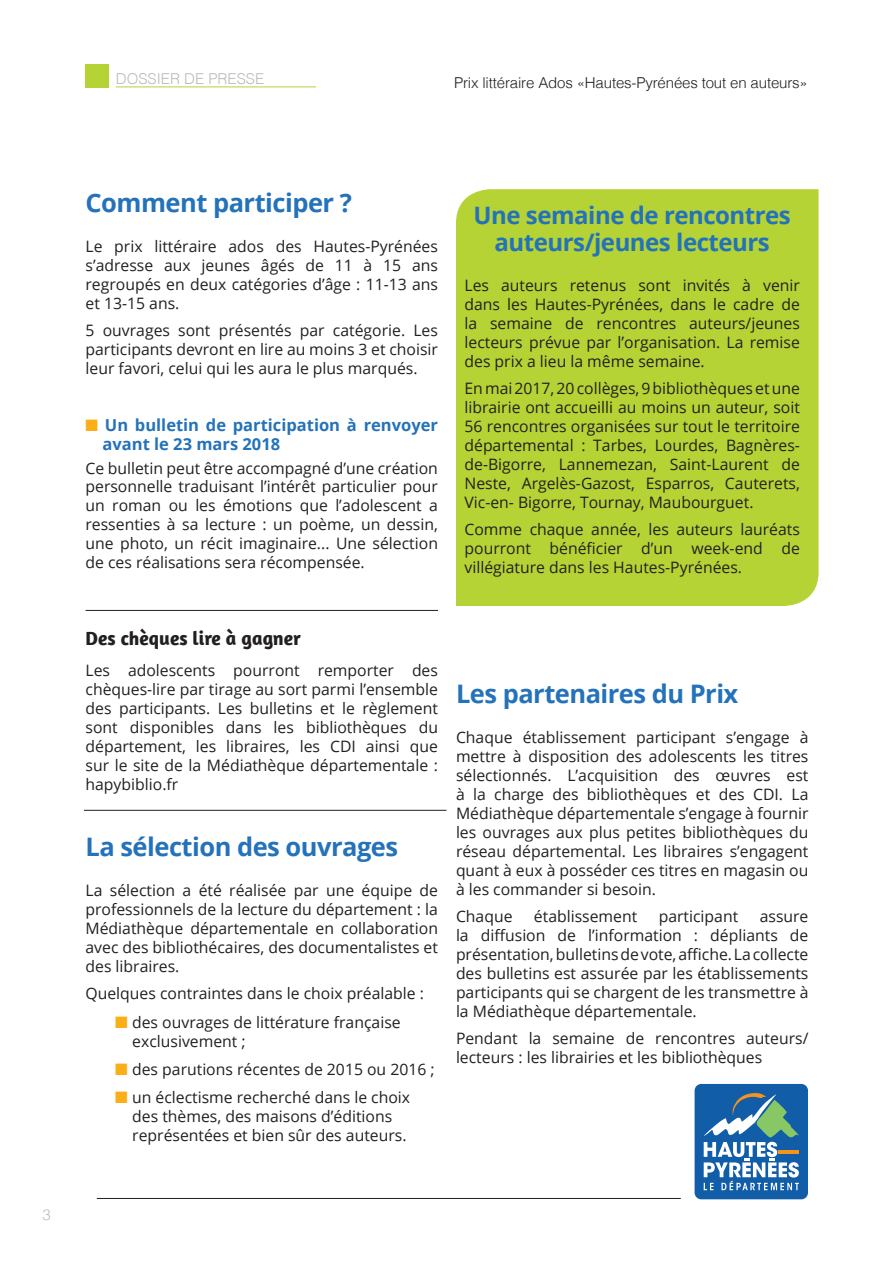
<style>
.page{position:relative;width:893px;height:1263px;background:#fff}
.page>*{position:absolute;margin:0;border:0;box-sizing:border-box;transform-origin:0 0}
.t1{font:700 25.5px "Open Sans";letter-spacing:-.02em;color:#2472ba}
.t2{font:700 24px/27px "Open Sans";letter-spacing:-.02em;color:#2472ba;text-align:center}
.t3{font:700 19.5px "Amaranth";color:#231f20}
.t4{font:700 16.5px/19px "Open Sans";color:#2472ba}
.t5{font:15.75px/18.9px "Open Sans";color:#231f20;text-align:justify}
.t6{font:300 15px "Helvetica";letter-spacing:-.01em;color:#231f20}
.t7{font:300 15px "Helvetica";color:#babbbe}
.s1{color:#faaf18}
</style>
<div class="page">
<div style="left:456px;top:189px;width:363px;height:417px;background:#b5d334"></div>
<div style="left:85px;top:64px;width:24px;height:23px;background:#b5d334"></div>
<hr style="left:116px;top:87px;width:200px;height:1px;background:#b5d334">
<hr style="left:97px;top:1198px;width:584px;height:1px;background:#231f20">
<div style="left:695px;top:1084px;width:113px;height:115px;background:#115da7;border-radius:7px"></div>
<svg style="left:704px;top:1093px;width:95px;height:97px"></svg>
<hr style="left:86px;top:610px;width:352px;height:1px;background:#231f20">
<hr style="left:84px;top:810px;width:362px;height:1px;background:#231f20">
<p class="t7" style="left:116px;top:66px;width:150px">DOSSIER DE PRESSE</p>
<p class="t6" style="left:454px;top:70px;width:355px">Prix littéraire Ados «Hautes-Pyrénées tout en auteurs»</p>
<p class="t7" style="left:43px;top:1202px;width:10px">3</p>
<h1 class="t1" style="left:86px;top:184px;width:268px">Comment participer ?</h1>
<p class="t5" style="left:86px;top:236px;width:354px">Le prix littéraire ados des Hautes-Pyrénées s’adresse aux jeunes âgés de 11 à 15 ans regroupés en deux catégories d’âge : 11-13 ans et 13-15 ans.</p>
<p class="t5" style="left:86px;top:320px;width:354px">5 ouvrages sont présentés par catégorie. Les participants devront en lire au moins 3 et choisir leur favori, celui qui les aura le plus marqués.</p>
<p class="t4" style="left:103px;top:415px;width:337px;text-indent:-17px"><span class="s1">■</span> Un bulletin de participation à renvoyer avant le 23 mars 2018</p>
<p class="t5" style="left:86px;top:458px;width:354px">Ce bulletin peut être accompagné d’une création personnelle traduisant l’intérêt particulier pour un roman ou les émotions que l’adolescent a ressenties à sa lecture : un poème, un dessin, une photo, un récit imaginaire... Une sélection de ces réalisations sera récompensée.</p>
<h2 class="t2" style="left:474px;top:201px;width:319px">Une semaine de rencontres auteurs/jeunes lecteurs</h2>
<p class="t5" style="left:464px;top:276px;width:337px">Les auteurs retenus sont invités à venir dans les Hautes-Pyrénées, dans le cadre de la semaine de rencontres auteurs/jeunes lecteurs prévue par l’organisation. La remise des prix a lieu la même semaine.</p>
<p class="t5" style="left:464px;top:379px;width:337px">En mai 2017, 20 collèges, 9 bibliothèques et une librairie ont accueilli au moins un auteur, soit 56 rencontres organisées sur tout le territoire départemental : Tarbes, Lourdes, Bagnères&shy;de-Bigorre, Lannemezan, Saint-Laurent de Neste, Argelès-Gazost, Esparros, Cauterets, Vic-en- Bigorre, Tournay, Maubourguet.</p>
<p class="t5" style="left:464px;top:519px;width:337px">Comme chaque année, les auteurs lauréats pourront bénéficier d’un week-end de villégiature dans les Hautes-Pyrénées.</p>
<p class="t3" style="left:86px;top:626px;width:217px">Des chèques lire à gagner</p>
<p class="t5" style="left:86px;top:661px;width:354px">Les adolescents pourront remporter des chèques-lire par tirage au sort parmi l’ensemble des participants. Les bulletins et le règlement sont disponibles dans les bibliothèques du département, les libraires, les CDI ainsi que sur le site de la Médiathèque départementale : hapybiblio.fr</p>
<h1 class="t1" style="left:86px;top:829px;width:314px">La sélection des ouvrages</h1>
<p class="t5" style="left:86px;top:881px;width:354px">La sélection a été réalisée par une équipe de professionnels de la lecture du département : la Médiathèque départementale en collaboration avec des bibliothécaires, des documentalistes et des libraires.</p>
<p class="t5" style="left:86px;top:984px;width:340px">Quelques contraintes dans le choix préalable :</p>
<p class="t5" style="left:132px;top:1012px;width:270px;text-indent:-17px"><span class="s1">■</span> des ouvrages de littérature française exclusivement ;</p>
<p class="t5" style="left:115px;top:1059px;width:321px"><span class="s1">■</span> des parutions récentes de 2015 ou 2016 ;</p>
<p class="t5" style="left:132px;top:1088px;width:279px;text-align:left;text-indent:-17px"><span class="s1">■</span> un éclectisme recherché dans le choix des thèmes, des maisons d’éditions représentées et bien sûr des auteurs.</p>
<h1 class="t1" style="left:456px;top:676px;width:284px">Les partenaires du Prix</h1>
<p class="t5" style="left:456px;top:728px;width:354px">Chaque établissement participant s’engage à mettre à disposition des adolescents les titres sélectionnés. L’acquisition des œuvres est à la charge des bibliothèques et des CDI. La Médiathèque départementale s’engage à fournir les ouvrages aux plus petites bibliothèques du réseau départemental. Les libraires s’engagent quant à eux à posséder ces titres en magasin ou à les commander si besoin.</p>
<p class="t5" style="left:456px;top:906px;width:58px">Chaque</p>
<p class="t5" style="left:534px;top:906px;width:105px">établissement</p>
<p class="t5" style="left:659px;top:906px;width:81px">participant</p>
<p class="t5" style="left:456px;top:906px;width:354px;text-indent:304px">assure la diffusion de l’information : dépliants de présentation, bulletins de vote, affiche. La collecte des bulletins est assurée par les établissements participants qui se chargent de les transmettre à la Médiathèque départementale.</p>
<p class="t5" style="left:456px;top:1028px;width:354px">Pendant la semaine de rencontres auteurs/ lecteurs : les librairies et les bibliothèques</p>
</div>
